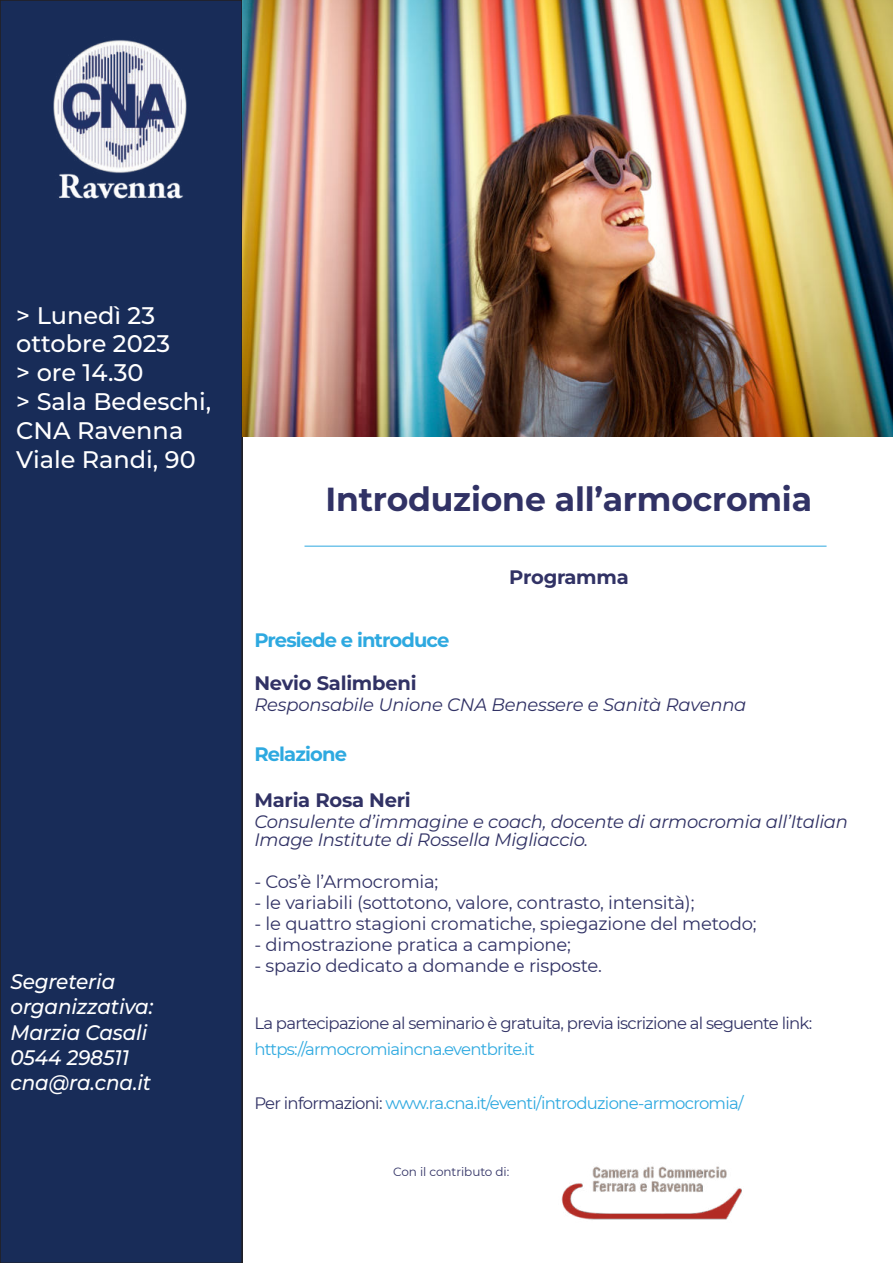
<style>
.page{position:relative;width:893px;height:1263px;background:#fff}
.page>*{position:absolute;margin:0;border:0;box-sizing:border-box;transform-origin:0 0}
.t1{font:700 33.3px "Montserrat";letter-spacing:-.005em;color:#313265}
.t2{font:500 24px/28.8px "Montserrat";color:#fff}
.t3{font:italic 500 21px/25.2px "Montserrat";letter-spacing:-.005em;color:#fff;scale:.95 1}
.t4{font:700 19.5px "Montserrat";letter-spacing:-.01em;color:#313265}
.t5{font:700 19.5px "Montserrat";letter-spacing:-.045em;color:#2ea9e0}
.t6{font:18px "Montserrat";letter-spacing:-.01em;color:#313265}
.t7{font:italic 18px/18px "Montserrat";letter-spacing:-.01em;color:#313265}
.t8{font:16.5px "Montserrat";letter-spacing:-.045em;color:#2ea9e0}
.t9{font:16.5px "Montserrat";letter-spacing:-.045em;color:#313265}
.t10{font:12px "Montserrat";letter-spacing:-.005em;color:#313265}
.s1{color:#313265}
</style>
<div class="page">
<div style="left:0;top:0;width:243px;height:1263px;background:#182c58"></div>
<img style="left:14px;top:0;width:212px;height:213px">
<img style="left:561px;top:1166px;width:181px;height:54px">
<img style="left:243px;top:0;width:650px;height:437px">
<h2 class="t2" style="left:16px;top:302px;width:197px">&gt; Lunedì 23 ottobre 2023<br>&gt; ore 14.30<br>&gt; Sala Bedeschi,<br>CNA Ravenna<br>Viale Randi, 90</h2>
<p class="t3" style="left:10px;top:971px;width:152px">Segreteria organizzativa:<br>Marzia Casali<br>0544 298511 cna@ra.cna.it</p>
<h1 class="t1" style="left:325px;top:484px;width:488px">Introduzione all’armocromia</h1>
<p class="t4" style="left:509px;top:568px;width:121px">Programma</p>
<p class="t5" style="left:254px;top:631px;width:197px">Presiede e introduce</p>
<p class="t4" style="left:254px;top:675px;width:164px">Nevio Salimbeni</p>
<p class="t7" style="left:254px;top:697px;width:494px">Responsabile Unione CNA Benessere e Sanità Ravenna</p>
<p class="t5" style="left:254px;top:745px;width:94px">Relazione</p>
<p class="t4" style="left:254px;top:792px;width:158px">Maria Rosa Neri</p>
<p class="t7" style="left:254px;top:814px;width:595px">Consulente d’immagine e coach, docente di armocromia all’Italian<br>Image Institute di Rossella Migliaccio.</p>
<p class="t6" style="left:254px;top:873px;width:186px">- Cos’è l’Armocromia;</p>
<p class="t6" style="left:254px;top:894px;width:442px">- le variabili (sottotono, valore, contrasto, intensità);</p>
<p class="t6" style="left:254px;top:915px;width:504px">- le quattro stagioni cromatiche, spiegazione del metodo;</p>
<p class="t6" style="left:254px;top:936px;width:318px">- dimostrazione pratica a campione;</p>
<p class="t6" style="left:254px;top:957px;width:349px">- spazio dedicato a domande e risposte.</p>
<p class="t9" style="left:254px;top:1015px;width:559px">La partecipazione al seminario è gratuita, previa iscrizione al seguente link:</p>
<p class="t8" style="left:254px;top:1041px;width:282px">https://armocromiaincna.eventbrite.it</p>
<p class="t8" style="left:254px;top:1095px;width:491px"><span class="s1">Per informazioni:</span> www.ra.cna.it/eventi/introduzione-armocromia/</p>
<p class="t10" style="left:393px;top:1166px;width:118px">Con il contributo di:</p>
</div>
